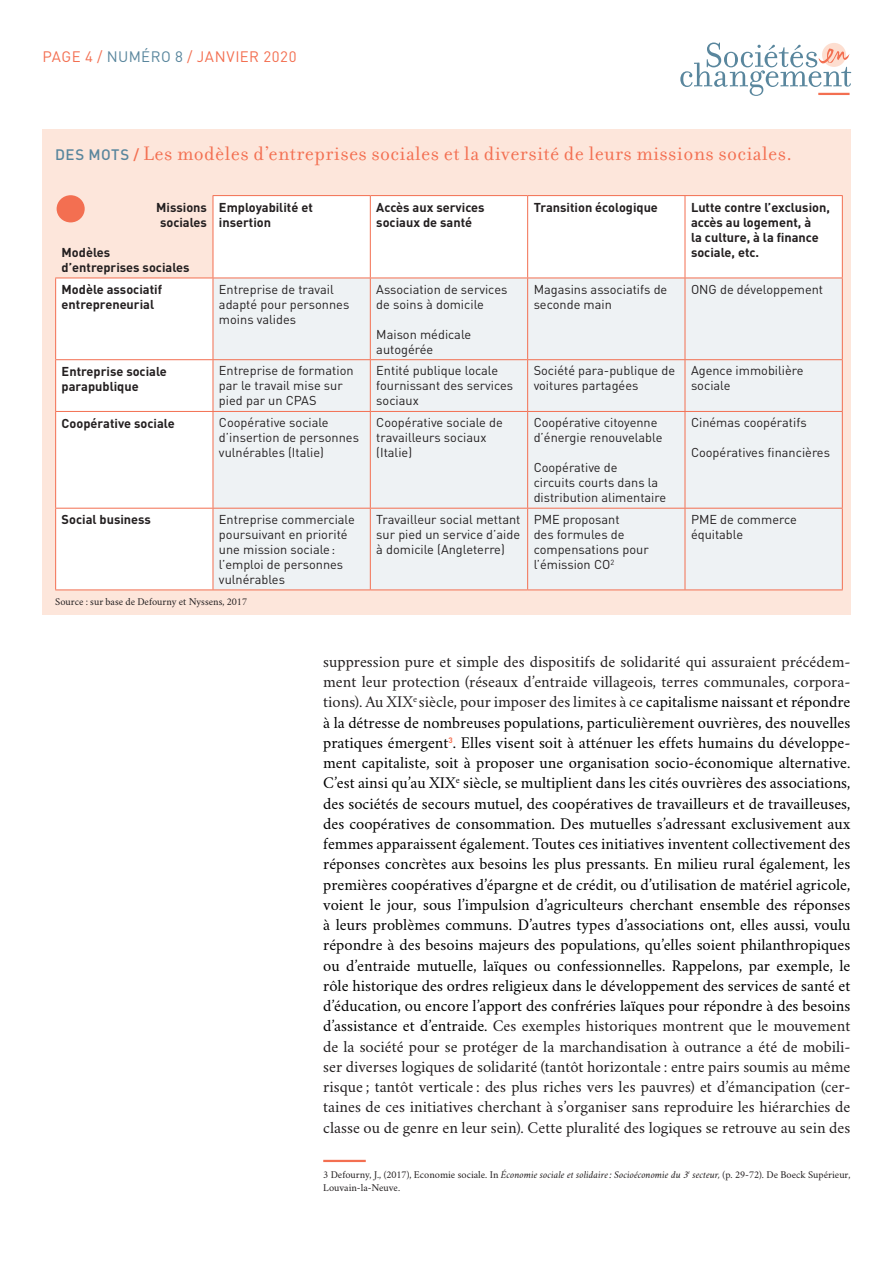
<style>
.page{position:relative;width:893px;height:1263px;background:#fff}
.page>*{position:absolute;margin:0;border:0;box-sizing:border-box;transform-origin:0 0}
.t1{font:21px "Filosofia OT";letter-spacing:.02em;color:#f36f51}
.t2{font:16.5px/20.2px "Crimson";color:#000;text-align:justify}
.t3{font:15px "DIN";letter-spacing:.025em;color:#f36f51}
.t4{font:12.75px/15px "DIN";color:#231f20}
.t5{font:700 12.75px/15px "DIN";letter-spacing:-.01em;color:#231f20}
.t6{font:10.5px/12.8px "Crimson";color:#231f20}
.s1{color:#59869d}
.s2{font-family:"DIN";font-weight:500;font-size:15px;color:#59869d}
.s3{font-family:"DIN";font-weight:500;font-size:15px}
.s4{color:#231f20}
.s5{font-style:italic}
</style>
<div class="page">
<hr style="left:323px;top:1160px;width:43px;height:2px;background:#f36f51">
<svg style="left:680px;top:43px;width:171px;height:53px"></svg>
<div style="left:43px;top:129px;width:808px;height:485px;background:#fde6db"></div>
<svg style="left:56px;top:196px;width:786px;height:393px;background:#fefaf8"></svg>
<div style="left:214px;top:279px;width:628px;height:310px;background:#eef2f4"></div>
<hr style="left:213px;top:195px;width:157px;height:1px;background:#f36f51">
<hr style="left:370px;top:195px;width:158px;height:1px;background:#f36f51">
<hr style="left:528px;top:195px;width:157px;height:1px;background:#f36f51">
<hr style="left:685px;top:195px;width:158px;height:1px;background:#f36f51">
<hr style="left:842px;top:196px;width:1px;height:82px;background:#f36f51">
<hr style="left:55px;top:278px;width:158px;height:1px;background:#f36f51">
<hr style="left:55px;top:278px;width:1px;height:81px;background:#f36f51">
<hr style="left:213px;top:278px;width:157px;height:1px;background:#f36f51">
<hr style="left:370px;top:278px;width:158px;height:1px;background:#f36f51">
<hr style="left:528px;top:278px;width:157px;height:1px;background:#f36f51">
<hr style="left:685px;top:278px;width:158px;height:1px;background:#f36f51">
<hr style="left:842px;top:278px;width:1px;height:81px;background:#f36f51">
<hr style="left:55px;top:359px;width:158px;height:1px;background:#f36f51">
<hr style="left:55px;top:360px;width:1px;height:51px;background:#f36f51">
<hr style="left:213px;top:359px;width:157px;height:1px;background:#f36f51">
<hr style="left:370px;top:359px;width:158px;height:1px;background:#f36f51">
<hr style="left:528px;top:359px;width:157px;height:1px;background:#f36f51">
<hr style="left:685px;top:359px;width:158px;height:1px;background:#f36f51">
<hr style="left:842px;top:360px;width:1px;height:51px;background:#f36f51">
<hr style="left:55px;top:411px;width:158px;height:1px;background:#f36f51">
<hr style="left:55px;top:412px;width:1px;height:96px;background:#f36f51">
<hr style="left:213px;top:411px;width:157px;height:1px;background:#f36f51">
<hr style="left:370px;top:411px;width:158px;height:1px;background:#f36f51">
<hr style="left:528px;top:411px;width:157px;height:1px;background:#f36f51">
<hr style="left:685px;top:411px;width:158px;height:1px;background:#f36f51">
<hr style="left:842px;top:412px;width:1px;height:96px;background:#f36f51">
<hr style="left:55px;top:508px;width:158px;height:1px;background:#f36f51">
<hr style="left:55px;top:508px;width:1px;height:81px;background:#f36f51">
<hr style="left:213px;top:508px;width:157px;height:1px;background:#f36f51">
<hr style="left:370px;top:508px;width:158px;height:1px;background:#f36f51">
<hr style="left:528px;top:508px;width:157px;height:1px;background:#f36f51">
<hr style="left:685px;top:508px;width:158px;height:1px;background:#f36f51">
<hr style="left:842px;top:508px;width:1px;height:81px;background:#f36f51">
<hr style="left:55px;top:589px;width:158px;height:1px;background:#f36f51">
<hr style="left:213px;top:589px;width:157px;height:1px;background:#f36f51">
<hr style="left:370px;top:589px;width:158px;height:1px;background:#f36f51">
<hr style="left:528px;top:589px;width:157px;height:1px;background:#f36f51">
<hr style="left:685px;top:589px;width:158px;height:1px;background:#f36f51">
<hr style="left:213px;top:196px;width:1px;height:82px;background:#f36f51">
<hr style="left:370px;top:196px;width:1px;height:82px;background:#f36f51">
<hr style="left:527px;top:196px;width:1px;height:82px;background:#f36f51">
<hr style="left:685px;top:196px;width:1px;height:82px;background:#f36f51">
<hr style="left:213px;top:278px;width:1px;height:81px;background:#f36f51">
<hr style="left:370px;top:278px;width:1px;height:81px;background:#f36f51">
<hr style="left:527px;top:278px;width:1px;height:81px;background:#f36f51">
<hr style="left:685px;top:278px;width:1px;height:81px;background:#f36f51">
<hr style="left:213px;top:360px;width:1px;height:51px;background:#f36f51">
<hr style="left:370px;top:360px;width:1px;height:51px;background:#f36f51">
<hr style="left:527px;top:360px;width:1px;height:51px;background:#f36f51">
<hr style="left:685px;top:360px;width:1px;height:51px;background:#f36f51">
<hr style="left:213px;top:412px;width:1px;height:96px;background:#f36f51">
<hr style="left:370px;top:412px;width:1px;height:96px;background:#f36f51">
<hr style="left:527px;top:412px;width:1px;height:96px;background:#f36f51">
<hr style="left:685px;top:412px;width:1px;height:96px;background:#f36f51">
<hr style="left:213px;top:508px;width:1px;height:81px;background:#f36f51">
<hr style="left:370px;top:508px;width:1px;height:81px;background:#f36f51">
<hr style="left:527px;top:508px;width:1px;height:81px;background:#f36f51">
<hr style="left:685px;top:508px;width:1px;height:81px;background:#f36f51">
<p class="t3" style="left:43px;top:48px;width:10px">PAGE</p>
<p class="t3" style="left:85px;top:48px;width:213px">4 / <span class="s1">Numéro 8</span> / janvier 2020</p>
<p class="t1" style="left:55px;top:141px;width:738px"><span class="s2">DES MOTS</span> <span class="s3">/</span> Les modèles d’entreprises sociales et la diversité de leurs missions sociales.</p>
<p class="t5" style="left:156px;top:199px;width:52px">M issions sociales</p>
<p class="t5" style="left:62px;top:244px;width:129px">Modèles d’entreprises sociales</p>
<p class="t5" style="left:219px;top:199px;width:95px">Employabilité et insertion</p>
<p class="t5" style="left:376px;top:199px;width:110px">Accès aux services sociaux de santé</p>
<p class="t5" style="left:534px;top:199px;width:126px">Transition écologique</p>
<p class="t5" style="left:691px;top:199px;width:140px">Lutte contre l’exclusion, accès au logement, à<br>la culture, à la finance sociale, etc.</p>
<p class="t5" style="left:62px;top:282px;width:102px">M odèle associatif entrepreneurial</p>
<p class="t4" style="left:219px;top:282px;width:132px">Entreprise de travail adapté pour personnes moins valides</p>
<p class="t4" style="left:376px;top:282px;width:133px">Association de services de soins à domicile</p>
<p class="t4" style="left:376px;top:327px;width:96px">Maison médicale autogérée</p>
<p class="t4" style="left:534px;top:282px;width:135px">Magasins associatifs de seconde main</p>
<p class="t4" style="left:691px;top:282px;width:134px">ONG de développement</p>
<p class="t5" style="left:62px;top:363px;width:107px">Entreprise sociale parapublique</p>
<p class="t4" style="left:219px;top:363px;width:136px">Entreprise de formation par le travail mise sur pied par un CPAS</p>
<p class="t4" style="left:376px;top:363px;width:138px">Entité publique locale fournissant des services sociaux</p>
<p class="t4" style="left:534px;top:363px;width:143px">Société para-publique de voitures partagées</p>
<p class="t4" style="left:691px;top:363px;width:114px">Agence immobilière sociale</p>
<p class="t5" style="left:62px;top:415px;width:115px">Coopérative sociale</p>
<p class="t4" style="left:219px;top:415px;width:142px">Coopérative sociale d’insertion de personnes vulnérables (Italie)</p>
<p class="t4" style="left:376px;top:415px;width:128px">Coopérative sociale de travailleurs sociaux (Italie)</p>
<p class="t4" style="left:534px;top:415px;width:130px">Coopérative citoyenne d’énergie renouvelable</p>
<p class="t4" style="left:534px;top:460px;width:134px">Coopérative de<br>circuits courts dans la distribution alimentaire</p>
<p class="t4" style="left:691px;top:415px;width:117px">Cinémas coopératifs</p>
<p class="t4" style="left:691px;top:445px;width:141px">Coopératives financières</p>
<p class="t5" style="left:62px;top:512px;width:91px">Social business</p>
<p class="t4" style="left:219px;top:512px;width:137px">Entreprise commerciale poursuivant en priorité une mission sociale: l’emploi de personnes vulnérables</p>
<p class="t4" style="left:376px;top:512px;width:146px;text-align:justify">Travailleur social mettant sur pied un service d’aide à domicile (Angleterre)</p>
<p class="t4" style="left:534px;top:512px;width:10px">PME</p>
<p class="t4" style="left:534px;top:512px;width:117px;text-indent:29px">proposant<br>des formules de compensations pour l’émission CO <sup>2</sup></p>
<p class="t4" style="left:691px;top:512px;width:10px">PME</p>
<p class="t4" style="left:691px;top:512px;width:107px;text-indent:29px">de commerce équitable</p>
<p class="t6" style="left:55px;top:594px;width:193px">Source : sur base de Defourny et Nyssens, 2017</p>
<p class="t2" style="left:323px;top:649px;width:529px"><span class="s4">suppression pure et simple des dispositifs de solidarité qui assuraient précédem&shy;ment leur protection (réseaux d’entraide villageois, terres communales, corpora&shy;tions). Au XIX</span><sup>e</sup> <span class="s4">siècle, pour imposer des limites à ce</span> capitalisme naissant et répondre à la détresse de nombreuses populations, particulièrement ouvrières, des nouvelles pratiques émergent<sup>3</sup>. Elles visent soit à atténuer les effets humains du développe&shy;ment capitaliste, soit à proposer une organisation socio-économique alternative.<br>C’est ainsi qu’au XIX<sup>e</sup> siècle, se multiplient dans les cités ouvrières des associations, des sociétés de secours mutuel, des coopératives de travailleurs et de travailleuses, des coopératives de consommation. Des mutuelles s’adressant exclusivement aux femmes apparaissent également. Toutes ces initiatives inventent collectivement des réponses concrètes aux besoins les plus pressants. En milieu rural également, les premières coopératives d’épargne et de crédit, ou d’utilisation de matériel agricole, voient le jour, sous l’impulsion d’agriculteurs cherchant ensemble des réponses à leurs problèmes communs. D’autres types d’associations ont, elles aussi, voulu répondre à des besoins majeurs des populations, qu’elles soient philanthropiques ou d’entraide mutuelle, laïques ou confessionnelles. Rappelons, par exemple, le rôle historique des ordres religieux dans le développement des services de santé et d’éducation, ou encore l’apport des confréries laïques pour répondre à des besoins d’assistance et d’entraide. <span class="s4">Ces exemples historiques montrent que le mouvement de la société pour se protéger de la marchandisation à outrance a été de mobili&shy;ser diverses logiques de solidarité (tantôt horizontale : entre pairs soumis au même risque ; tantôt verticale : des plus riches vers les pauvres) et d’émancipation (cer&shy;taines de ces initiatives cherchant à s’organiser sans reproduire les hiérarchies de classe ou de genre en leur sein). Cette pluralité des logiques se retrouve au sein des</span></p>
<p class="t6" style="left:323px;top:1167px;width:529px">3 Defourny, J., (2017), Economie sociale. In <span class="s5">Économie sociale et solidaire: Socioéconomie du 3</span><sup>e</sup> <span class="s5">secteur,</span> (p. 29-72). De Boeck Supérieur,<br>Louvain-la-Neuve.</p>
</div>
